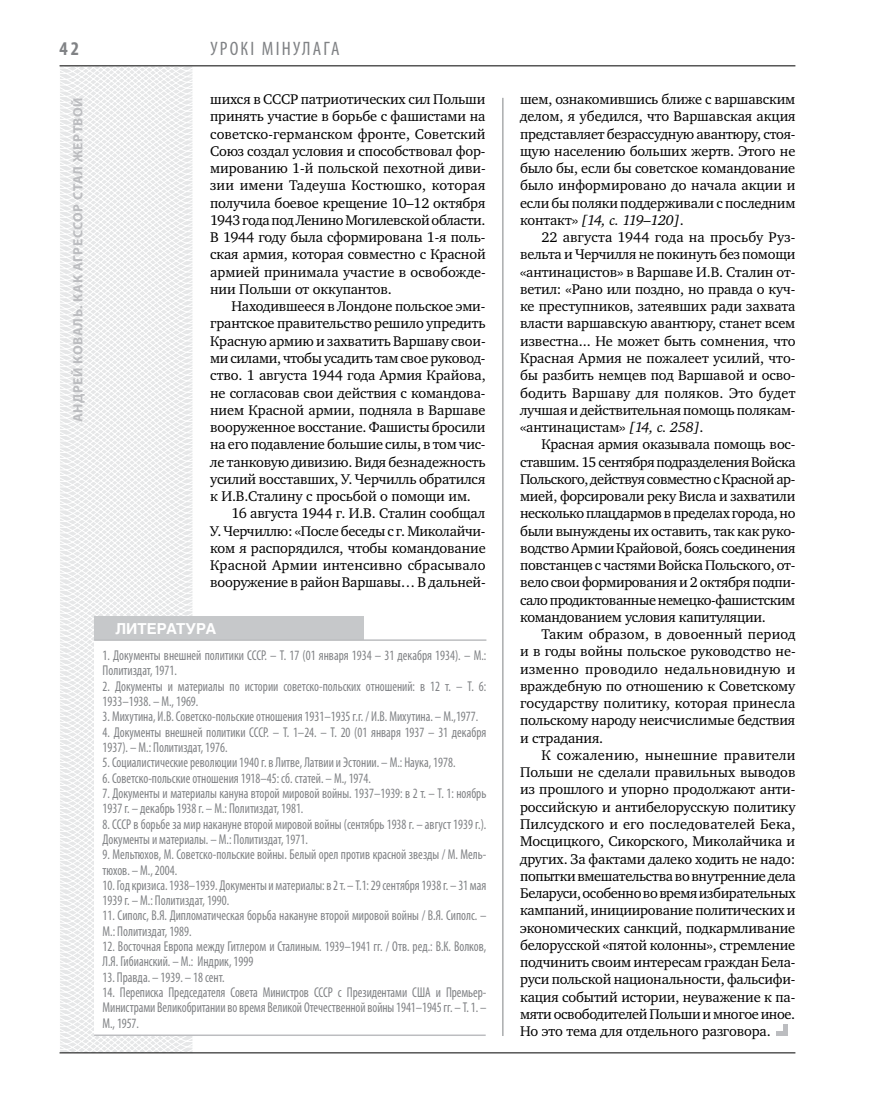
<style>
.page{position:relative;width:872px;height:1106px;background:#fff}
.page>*{position:absolute;margin:0;border:0;box-sizing:border-box;transform-origin:0 0}
.t1{font:condensed 19.5px "Myriad Pro";color:#808285}
.t2{font:700 condensed 19.5px "Myriad Pro";color:#808285}
.t3{font:700 15px "Helios";color:#fff}
.t4{font:14.4px/17.2px "Charter C";letter-spacing:-.01em;color:#000;text-align:justify}
.t5{font:condensed 14.25px/15.3px "Myriad Pro";color:#808285;scale:.9 1}
.t6{font:700 13.5px "Myriad Pro";letter-spacing:.04em;color:#bcbdc0}
.s1{font-style:italic}
</style>
<div class="page">
<svg style="left:59px;top:65px;width:192px;height:989px"></svg>
<hr style="left:502px;top:98px;width:1px;height:938px;background:#808285">
<hr style="left:60px;top:1052px;width:735px;height:1px;background:#000">
<hr style="left:60px;top:65px;width:735px;height:1px;background:#000">
<div style="left:94px;top:617px;width:269px;height:23px;background:#c6c8ca"></div>
<div style="left:94px;top:641px;width:392px;height:395px;background:#fff"></div>
<hr style="left:94px;top:1034px;width:392px;height:2px;background:#bcbdc0">
<hr style="left:94px;top:639px;width:392px;height:2px;background:#bcbdc0">
<hr style="left:783px;top:1024px;width:4px;height:12px;background:#bcbdc0">
<div style="left:775px;top:1031px;width:12px;height:5px;background:#bcbdc0"></div>
<h1 class="t2" style="left:60px;top:37px;width:21px">42</h1>
<p class="t6" style="left:69px;top:422px;width:326px;rotate:-90deg">Андрей КОВАЛЬ. Как агрессор стал жертвой</p>
<h1 class="t1" style="left:210px;top:37px;width:11px">урок</h1>
<h1 class="t1" style="left:250px;top:37px;width:42px">і мінулага</h1>
<p class="t4" style="left:210px;top:91px;width:277px">шихся в СССР патриотических сил Польши принять участие в борьбе с фашистами на советско-германском фронте, Советский Союз создал условия и способствовал фор&shy;мированию 1-й польской пехотной диви&shy;зии имени Тадеуша Костюшко, которая получила боевое крещение 10–12 октября 1943 года под Ленино Могилевской области.<br>В 1944 году была сформирована 1-я поль&shy;ская армия, которая совместно с Красной армией принимала участие в освобожде&shy;нии Польши от оккупантов.</p>
<p class="t4" style="left:210px;top:298px;width:277px;text-indent:21px">Находившееся в Лондоне польское эми&shy;грантское правительство решило упредить Красную армию и захватить Варшаву свои&shy;ми силами, чтобы усадить там свое руковод&shy;ство. 1 августа 1944 года Армия Крайова, не согласовав свои действия с командова&shy;нием Красной армии, подняла в Варшаве вооруженное восстание. Фашисты бросили на его подавление большие силы, в том чис&shy;ле танковую дивизию. Видя безнадежность усилий восставших, У. Черчилль обратился к И.В.Сталину с просьбой о помощи им.</p>
<p class="t4" style="left:210px;top:505px;width:277px;text-indent:21px">16 августа 1944 г. И.В. Сталин сообщал У. Черчиллю: «После беседы с г. Миколайчи&shy;ком я распорядился, чтобы командование Красной Армии интенсивно сбрасывало вооружение в район Варшавы… В дальней-</p>
<p class="t3" style="left:115px;top:620px;width:33px">ЛИТЕРАТ</p>
<p class="t3" style="left:186px;top:620px;width:22px">УРА</p>
<p class="t5" style="left:103px;top:647px;width:428px">1. Документы внешней политики СССР. – Т. 17 (01 января 1934 – 31 декабря 1934). – М.:<br>Политиздат, 1971.</p>
<p class="t5" style="left:103px;top:678px;width:428px">2. Документы и материалы по истории советско-польских отношений: в 12 т. – Т. 6:<br>1933–1938. – М., 1969.</p>
<p class="t5" style="left:103px;top:709px;width:419px">3. Михутина, И.В. Советско-польские отношения 1931–1935 г.г. / И.В. Михутина. – М.,1977.</p>
<p class="t5" style="left:103px;top:724px;width:428px">4. Документы внешней политики СССР. – Т. 1–24. – Т. 20 (01 января 1937 – 31 декабря<br>1937). – М.: Политиздат, 1976.</p>
<p class="t5" style="left:103px;top:754px;width:394px">5. Социалистические революции 1940 г. в Литве, Латвии и Эстонии. – М.: Наука, 1978.</p>
<p class="t5" style="left:103px;top:770px;width:300px">6. Советско-польские отношения 1918–45: сб. статей. – М., 1974.</p>
<p class="t5" style="left:103px;top:785px;width:428px">7. Документы и материалы кануна второй мировой войны. 1937–1939: в 2 т. – Т. 1: ноябрь<br>1937 г. – декабрь 1938 г. – М.: Политиздат, 1981.</p>
<p class="t5" style="left:103px;top:816px;width:428px">8. СССР в борьбе за мир накануне второй мировой войны (сентябрь 1938 г. – август 1939 г.).<br>Документы и материалы. – М.: Политиздат, 1971.</p>
<p class="t5" style="left:103px;top:846px;width:428px">9. Мельтюхов, М. Советско-польские войны. Белый орел против красной звезды / М. Мель&shy;тюхов. – М., 2004.</p>
<p class="t5" style="left:103px;top:877px;width:428px">10. Год кризиса. 1938–1939. Документы и материалы: в 2 т. – Т.1: 29 сентября 1938 г. – 31 мая<br>1939 г. – М.: Политиздат, 1990.</p>
<p class="t5" style="left:103px;top:907px;width:428px">11. Сиполс, В.Я. Дипломатическая борьба накануне второй мировой войны / В.Я. Сиполс. –<br>М.: Политиздат, 1989.</p>
<p class="t5" style="left:103px;top:938px;width:428px">12. Восточная Европа между Гитлером и Сталиным. 1939–1941 гг. / Отв. ред.: В.К. Волков,<br>Л.Я. Гибианский. – М.: Индрик, 1999</p>
<p class="t5" style="left:103px;top:969px;width:137px">13. Правда. – 1939. – 18 сент.</p>
<p class="t5" style="left:103px;top:984px;width:428px;text-align:justify">14. Переписка Председателя Совета Министров СССР с Президентами США и Премьер-Министрами Великобритании во время Великой Отечественной войны 1941–1945 гг. – Т. 1. – М., 1957.</p>
<p class="t4" style="left:520px;top:91px;width:277px">шем, ознакомившись ближе с варшавским делом, я убедился, что Варшавская акция представляет безрассудную авантюру, стоя&shy;щую населению больших жертв. Этого не было бы, если бы советское командование было информировано до начала акции и если бы поляки поддерживали с последним контакт» <span class="s1">[14, с. 119–120]</span>.</p>
<p class="t4" style="left:520px;top:229px;width:277px;text-indent:21px">22 августа 1944 года на просьбу Руз&shy;вельта и Черчилля не покинуть без помощи «антинацистов» в Варшаве И.В. Сталин от&shy;ветил: «Рано или поздно, но правда о куч&shy;ке преступников, затеявших ради захвата власти варшавскую авантюру, станет всем известна... Не может быть сомнения, что Красная Армия не пожалеет усилий, что&shy;бы разбить немцев под Варшавой и осво&shy;бодить Варшаву для поляков. Это будет лучшая и действительная помощь полякам-«антинацистам» <span class="s1">[14, с. 258]</span>.</p>
<p class="t4" style="left:520px;top:436px;width:277px;text-indent:21px">Красная армия оказывала помощь вос&shy;ставшим. 15 сентября подразделения Войска Польского, действуя совместно с Красной ар&shy;мией, форсировали реку Висла и захватили несколько плацдармов в пределах города, но были вынуждены их оставить, так как руко&shy;водство Армии Крайовой, боясь соединения повстанцев с частями Войска Польского, от&shy;вело свои формирования и 2 октября подпи&shy;сало продиктованные немецко-фашистским командованием условия капитуляции.</p>
<p class="t4" style="left:520px;top:626px;width:277px;text-indent:21px">Таким образом, в довоенный период и в годы войны польское руководство не&shy;изменно проводило недальновидную и враждебную по отношению к Советскому государству политику, которая принесла польскому народу неисчислимые бедствия и страдания.</p>
<p class="t4" style="left:520px;top:746px;width:277px;text-indent:21px">К сожалению, нынешние правители Польши не сделали правильных выводов из прошлого и упорно продолжают анти&shy;российскую и антибелорусскую политику Пилсудского и его последователей Бека, Мосцицкого, Сикорского, Миколайчика и других. За фактами далеко ходить не надо: попытки вмешательства во внутренние дела Беларуси, особенно во время избирательных кампаний, инициирование политических и экономических санкций, подкармливание белорусской «пятой колонны», стремление подчинить своим интересам граждан Бела&shy;руси польской национальности, фальсифи&shy;кация событий истории, неуважение к па&shy;мяти освободителей Польши и многое иное.<br>Но это тема для отдельного разговора.</p>
</div>
